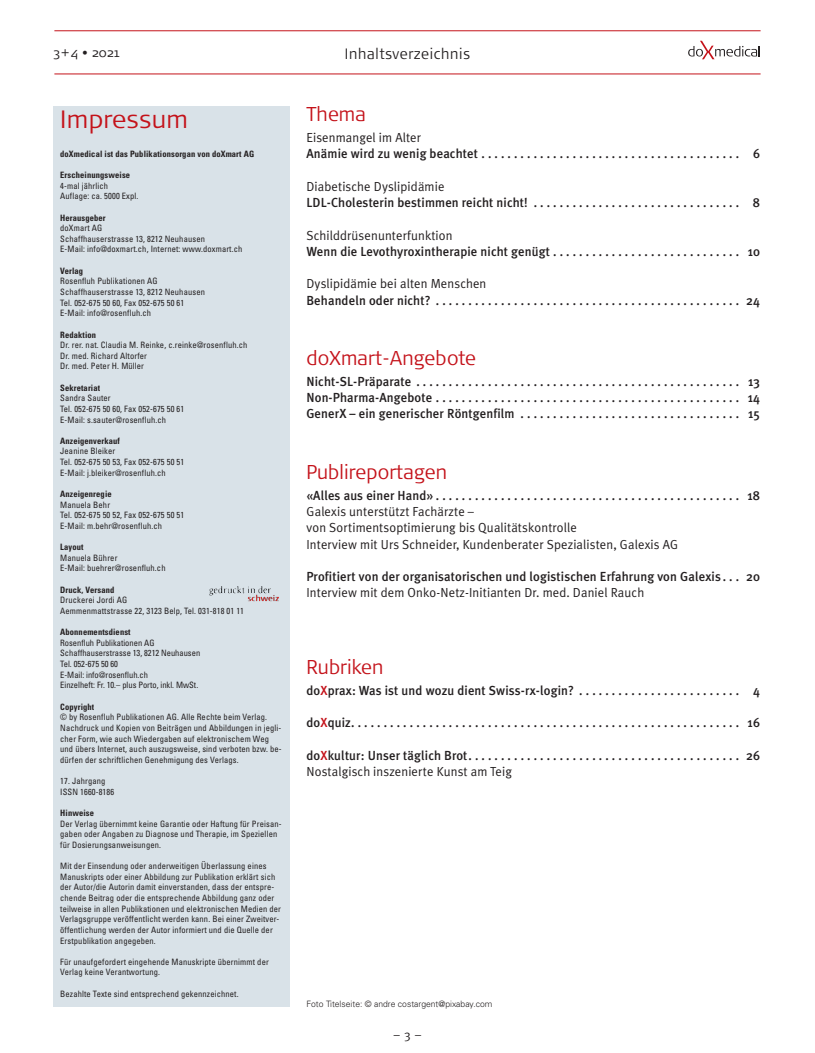
<style>
.page{position:relative;width:815px;height:1053px;background:#fff}
.page>*{position:absolute;margin:0;border:0;box-sizing:border-box;transform-origin:0 0}
.t1{font:300 25px "Signa Normal";letter-spacing:.015em;color:#c4121a}
.t2{font:300 20px "Signa Normal";letter-spacing:.01em;color:#c4121a;scale:.95 1}
.t3{font:300 15px "Signa Normal";letter-spacing:.05em;color:#231f20;scale:.93 1}
.t4{font:500 13.12px/16.2px "Meta Plus";letter-spacing:.01em;color:#231f20;text-align:justify}
.t5{font:13.12px/16.2px "Meta Plus Normal";letter-spacing:.01em;color:#231f20}
.t6{font:300 12.5px "Signa Normal";color:#231f20}
.t7{font:12.5px "Meta";color:#231f20}
.t8{font:condensed 8.75px/10.6px "Univers";letter-spacing:.015em;color:#231f20}
.t9{font:700 condensed 8.75px "Univers";letter-spacing:.015em;color:#231f20}
.t10{font:300 8.75px "Univers";color:#231f20}
.s1{color:#c4121a}
</style>
<div class="page">
<hr style="left:54px;top:30px;width:707px;height:1px;background:#c4121a">
<hr style="left:54px;top:74px;width:707px;height:1px;background:#c4121a">
<svg style="left:688px;top:41px;width:72px;height:18px"></svg>
<div style="left:53px;top:106px;width:236px;height:900px;background:#d9e2e8"></div>
<img style="left:209px;top:586px;width:66px;height:15px">
<h3 class="t6" style="left:53px;top:48px;width:68px">3+4 • 2021</h3>
<h3 class="t3" style="left:345px;top:49px;width:136px">Inhaltsverzeichnis</h3>
<h1 class="t1" style="left:60px;top:110px;width:129px">Impressum</h1>
<p class="t9" style="left:60px;top:150px;width:196px">doXmedical ist das Publikationsorgan von doXmart AG</p>
<p class="t9" style="left:60px;top:172px;width:71px">Erscheinungsweise</p>
<p class="t8" style="left:60px;top:181px;width:80px">4-mal jährlich<br>Auflage: ca. 5000 Expl.</p>
<p class="t9" style="left:60px;top:214px;width:47px">Herausgeber</p>
<p class="t8" style="left:60px;top:223px;width:184px">doXmart AG<br>Schaffhauserstrasse 13, 8212 Neuhausen<br>E-Mail: info@doxmart.ch, Internet: www.doxmart.ch</p>
<p class="t9" style="left:60px;top:267px;width:24px">Verlag</p>
<p class="t8" style="left:60px;top:276px;width:146px">Rosenfluh Publikationen AG Schaffhauserstrasse 13, 8212 Neuhausen Tel. 052-675 50 60, Fax 052-675 50 61<br>E-Mail: info@rosenfluh.ch</p>
<p class="t9" style="left:60px;top:331px;width:37px">Redaktion</p>
<p class="t8" style="left:60px;top:340px;width:189px">Dr. rer. nat. Claudia M. Reinke, c.reinke@rosenfluh.ch<br>Dr. med. Richard Altorfer<br>Dr. med. Peter H. Müller</p>
<p class="t9" style="left:60px;top:384px;width:41px">Sekretariat</p>
<p class="t8" style="left:60px;top:393px;width:126px">Sandra Sauter<br>Tel. 052-675 50 60, Fax 052-675 50 61<br>E-Mail: s.sauter@rosenfluh.ch</p>
<p class="t9" style="left:60px;top:437px;width:61px">Anzeigenverkauf</p>
<p class="t8" style="left:60px;top:446px;width:126px">Jeanine Bleiker<br>Tel. 052-675 50 53, Fax 052-675 50 51<br>E-Mail: j.bleiker@rosenfluh.ch</p>
<p class="t9" style="left:60px;top:490px;width:53px">Anzeigenregie</p>
<p class="t8" style="left:60px;top:500px;width:126px">Manuela Behr<br>Tel. 052-675 50 52, Fax 052-675 50 51<br>E-Mail: m.behr@rosenfluh.ch</p>
<p class="t9" style="left:60px;top:544px;width:25px">Layout</p>
<p class="t8" style="left:60px;top:553px;width:107px">Manuela Bührer<br>E-Mail: buehrer@rosenfluh.ch</p>
<p class="t9" style="left:60px;top:586px;width:56px">Druck, Versand</p>
<p class="t8" style="left:60px;top:595px;width:185px">Druckerei Jordi AG<br>Aemmenmattstrasse 22, 3123 Belp, Tel. 031-818 01 11</p>
<p class="t9" style="left:60px;top:629px;width:72px">Abonnementsdienst</p>
<p class="t8" style="left:60px;top:638px;width:142px">Rosenfluh Publikationen AG<br>Schaffhauserstrasse 13, 8212 Neuhausen<br>Tel. 052-675 50 60<br>E-Mail: info@rosenfluh.ch<br>Einzelheft: Fr. 10.– plus Porto, inkl. MwSt.</p>
<p class="t9" style="left:60px;top:703px;width:36px">Copyright</p>
<p class="t8" style="left:60px;top:712px;width:223px">© by Rosenfluh Publikationen AG. Alle Rechte beim Verlag.<br>Nachdruck und Kopien von Beiträgen und Abbildungen in jegli&shy;cher Form, wie auch Wiedergaben auf elektronischem Weg und übers Internet, auch auszugsweise, sind verboten bzw. be&shy;dürfen der schriftlichen Genehmigung des Verlags.</p>
<p class="t8" style="left:60px;top:776px;width:55px">17. Jahrgang<br>ISSN 1660-8186</p>
<p class="t9" style="left:60px;top:809px;width:35px">Hinweise</p>
<p class="t8" style="left:60px;top:818px;width:223px">Der Verlag übernimmt keine Garantie oder Haftung für Preisan&shy;gaben oder Angaben zu Diagnose und Therapie, im Speziellen für Dosierungsanweisungen.</p>
<p class="t8" style="left:60px;top:861px;width:222px">Mit der Einsendung oder anderweitigen Überlassung eines Manuskripts oder einer Abbildung zur Publikation erklärt sich der Autor/die Autorin damit einverstanden, dass der entspre&shy;chende Beitrag oder die entsprechende Abbildung ganz oder teilweise in allen Publikationen und elektronischen Medien der Verlagsgruppe veröffentlicht werden kann. Bei einer Zweitver&shy;öffentlichung werden der Autor informiert und die Quelle der Erstpublikation angegeben.</p>
<p class="t8" style="left:60px;top:956px;width:210px">Für unaufgefordert eingehende Manuskripte übernimmt der<br>Verlag keine Verantwortung.</p>
<p class="t8" style="left:60px;top:988px;width:180px">Bezahlte Texte sind entsprechend gekennzeichnet.</p>
<h2 class="t2" style="left:306px;top:107px;width:64px">Thema</h2>
<h3 class="t5" style="left:306px;top:129px;width:116px">Eisenmangel im Alter</h3>
<h3 class="t4" style="left:306px;top:146px;width:455px">Anämie wird zu wenig beachtet . . . . . . . . . . . . . . . . . . . . . . . . . . . . . . . . . . . . . . . . 6</h3>
<h3 class="t5" style="left:306px;top:178px;width:140px">Diabetische Dyslipidämie</h3>
<h3 class="t4" style="left:306px;top:194px;width:455px">LDL-Cholesterin bestimmen reicht nicht! . . . . . . . . . . . . . . . . . . . . . . . . . . . . . . . . 8</h3>
<h3 class="t5" style="left:306px;top:227px;width:148px">Schilddrüsenunterfunktion</h3>
<h3 class="t4" style="left:306px;top:243px;width:455px">Wenn die Levothyroxintherapie nicht genügt . . . . . . . . . . . . . . . . . . . . . . . . . . . . . 10</h3>
<h3 class="t5" style="left:306px;top:276px;width:181px">Dyslipidämie bei alten Menschen</h3>
<h3 class="t4" style="left:306px;top:292px;width:455px">Behandeln oder nicht? . . . . . . . . . . . . . . . . . . . . . . . . . . . . . . . . . . . . . . . . . . . . . . . 24</h3>
<h2 class="t2" style="left:306px;top:350px;width:180px">doXmart-Angebote</h2>
<p class="t4" style="left:306px;top:373px;width:455px">Nicht-SL-Präparate . . . . . . . . . . . . . . . . . . . . . . . . . . . . . . . . . . . . . . . . . . . . . . . . . . 13<br>Non-Pharma-Angebote . . . . . . . . . . . . . . . . . . . . . . . . . . . . . . . . . . . . . . . . . . . . . . . 14<br>GenerX – ein generischer Röntgenfilm . . . . . . . . . . . . . . . . . . . . . . . . . . . . . . . . . . 15</p>
<h2 class="t2" style="left:306px;top:464px;width:150px">Publireportagen</h2>
<h3 class="t4" style="left:306px;top:487px;width:455px">«Alles aus einer Hand» . . . . . . . . . . . . . . . . . . . . . . . . . . . . . . . . . . . . . . . . . . . . . . . 18</h3>
<h3 class="t5" style="left:306px;top:503px;width:373px">Galexis unterstützt Fachärzte –<br>von Sortimentsoptimierung bis Qualitätskontrolle<br>Interview mit Urs Schneider, Kundenberater Spezialisten, Galexis AG</h3>
<h3 class="t4" style="left:306px;top:568px;width:455px">Profitiert von der organisatorischen und logistischen Erfahrung von Galexis . . . 20</h3>
<h3 class="t5" style="left:306px;top:584px;width:339px">Interview mit dem Onko-Netz-Initianten Dr. med. Daniel Rauch</h3>
<h2 class="t2" style="left:306px;top:659px;width:83px">Rubriken</h2>
<h3 class="t4" style="left:306px;top:682px;width:455px">do<span class="s1">X</span>prax: Was ist und wozu dient Swiss-rx-login? . . . . . . . . . . . . . . . . . . . . . . . . . 4</h3>
<h3 class="t4" style="left:306px;top:714px;width:455px">do<span class="s1">X</span>quiz. . . . . . . . . . . . . . . . . . . . . . . . . . . . . . . . . . . . . . . . . . . . . . . . . . . . . . . . . . . . 16</h3>
<h3 class="t4" style="left:306px;top:747px;width:455px">do<span class="s1">X</span>kultur: Unser täglich Brot. . . . . . . . . . . . . . . . . . . . . . . . . . . . . . . . . . . . . . . . . . 26</h3>
<h3 class="t5" style="left:306px;top:763px;width:207px">Nostalgisch inszenierte Kunst am Teig</h3>
<p class="t10" style="left:306px;top:1000px;width:188px">Foto Titelseite: © andre costargent@pixabay.com</p>
<h3 class="t7" style="left:394px;top:1027px;width:29px">–3–</h3>
</div>
